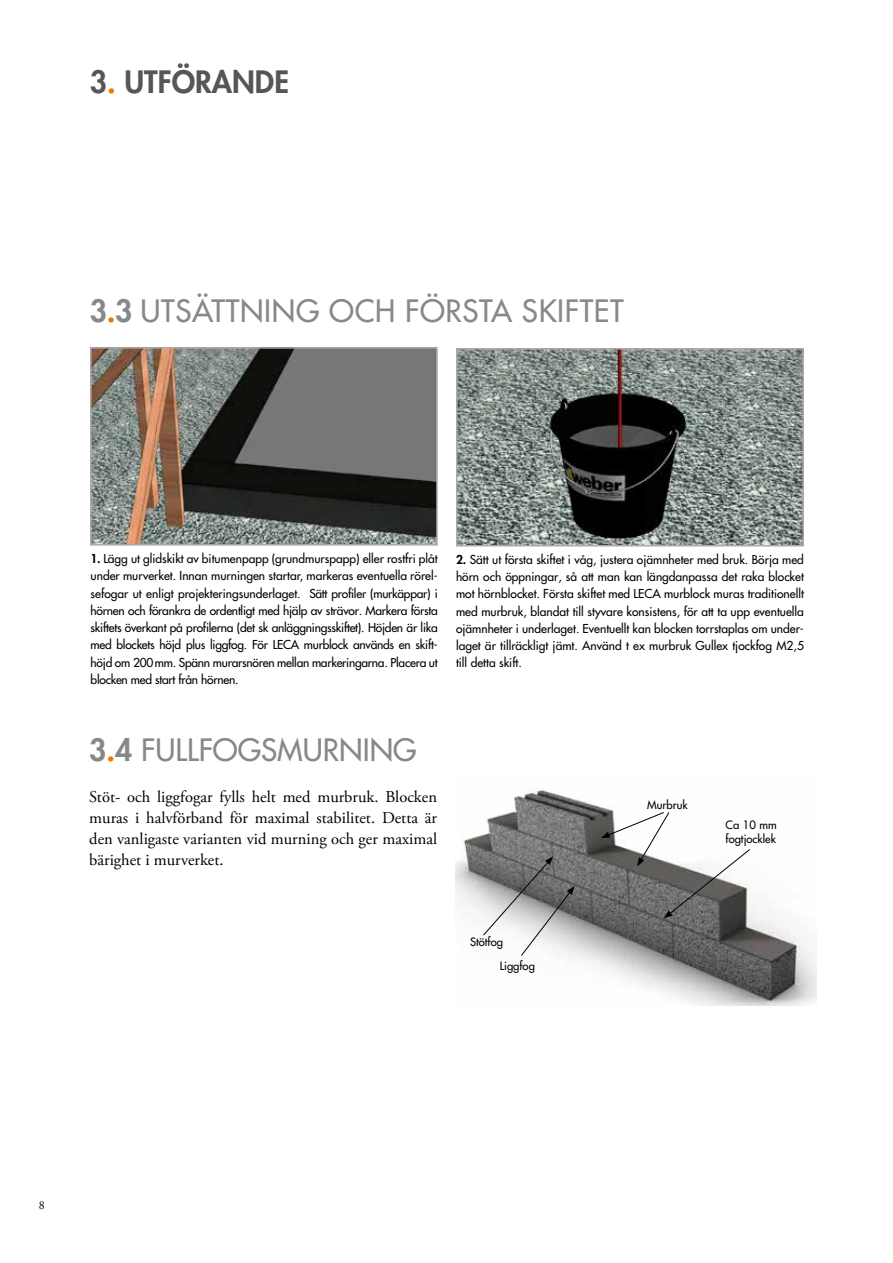
<style>
.page{position:relative;width:893px;height:1263px;background:#fff}
.page>*{position:absolute;margin:0;border:0;box-sizing:border-box;transform-origin:0 0}
.t1{font:500 30px "Futura Std";letter-spacing:.02em;color:#878988}
.t2{font:500 30px "Futura Std";color:#878988}
.t3{font:800 30px "Futura Std";color:#555756}
.t4{font:16.5px/21px "Adobe Garamond Pro";color:#000;text-align:justify}
.t5{font:500 12px/17.2px "Futura Std";letter-spacing:-.01em;color:#000;text-align:justify}
.t6{font:12px "Adobe Garamond Pro";color:#000}
.t7{font:500 11.25px/24px "Futura Std";color:#000}
.s1{color:#f17900}
.s2{font-weight:800}
.s3{font-weight:800;color:#f17900}
</style>
<div class="page">
<img style="left:93px;top:350px;width:342px;height:193px">
<div style="left:90px;top:347px;width:348px;height:199px;border:2px solid #b1aaa5"></div>
<img style="left:459px;top:351px;width:342px;height:192px">
<div style="left:456px;top:348px;width:348px;height:198px;border:2px solid #b1aaa5"></div>
<img style="left:455px;top:788px;width:361px;height:217px">
<svg style="left:601px;top:812px;width:149px;height:106px"></svg>
<svg style="left:483px;top:856px;width:92px;height:100px"></svg>
<h1 class="t3" style="left:90px;top:63px;width:201px">3<span class="s1">.</span> UTFÖRANDE</h1>
<h1 class="t1" style="left:90px;top:292px;width:536px"><span class="s2">3</span><span class="s3">.</span><span class="s2">3</span> UTSÄTTNING OCH FÖRSTA SKIFTET</h1>
<p class="t5" style="left:91px;top:550px;width:349px"><span class="s2">1.</span> Lägg ut glidskikt av bitumenpapp (grundmurspapp) eller rostfri plåt under murverket. Innan murningen startar, markeras eventuella rörel&shy;sefogar ut enligt projekteringsunderlaget. Sätt profiler (murkäppar) i hörnen och förankra de ordentligt med hjälp av strävor. Markera första skiftets överkant på profilerna (det sk anläggningsskiftet). Höjden är lika med blockets höjd plus liggfog. För LECA murblock används en skift&shy;höjd om 200mm. Spänn murarsnören mellan markeringarna. Placera ut blocken med start från hörnen.</p>
<p class="t5" style="left:456px;top:551px;width:349px"><span class="s2">2.</span> Sätt ut första skiftet i våg, justera ojämnheter med bruk. Börja med hörn och öppningar, så att man kan längdanpassa det raka blocket mot hörnblocket. Första skiftet med LECA murblock muras traditionellt med murbruk, blandat till styvare konsistens, för att ta upp eventuella ojämnheter i underlaget. Eventuellt kan blocken torrstaplas om under&shy;laget är tillräckligt jämt. Använd t ex murbruk Gullex tjockfog M2,5 till detta skift.</p>
<h1 class="t2" style="left:89px;top:731px;width:329px"><span class="s2">3</span><span class="s3">.</span><span class="s2">4</span> FULLFOGSMURNING</h1>
<h2 class="t4" style="left:89px;top:787px;width:349px">Stöt- och liggfogar fylls helt med murbruk. Blocken muras i halvförband för maximal stabilitet. Detta är den vanligaste varianten vid murning och ger maximal bärighet i murverket.</h2>
<p class="t7" style="left:500px;top:930px;width:37px;text-indent:-30px">Stötfog<br>Liggfog</p>
<p class="t7" style="left:647px;top:793px;width:42px">Murbruk</p>
<p class="t7" style="left:726px;top:818px;width:53px;line-height:14.2px">Ca 10 mm fogtjocklek</p>
<p class="t6" style="left:39px;top:1197px;width:7px">8</p>
</div>
